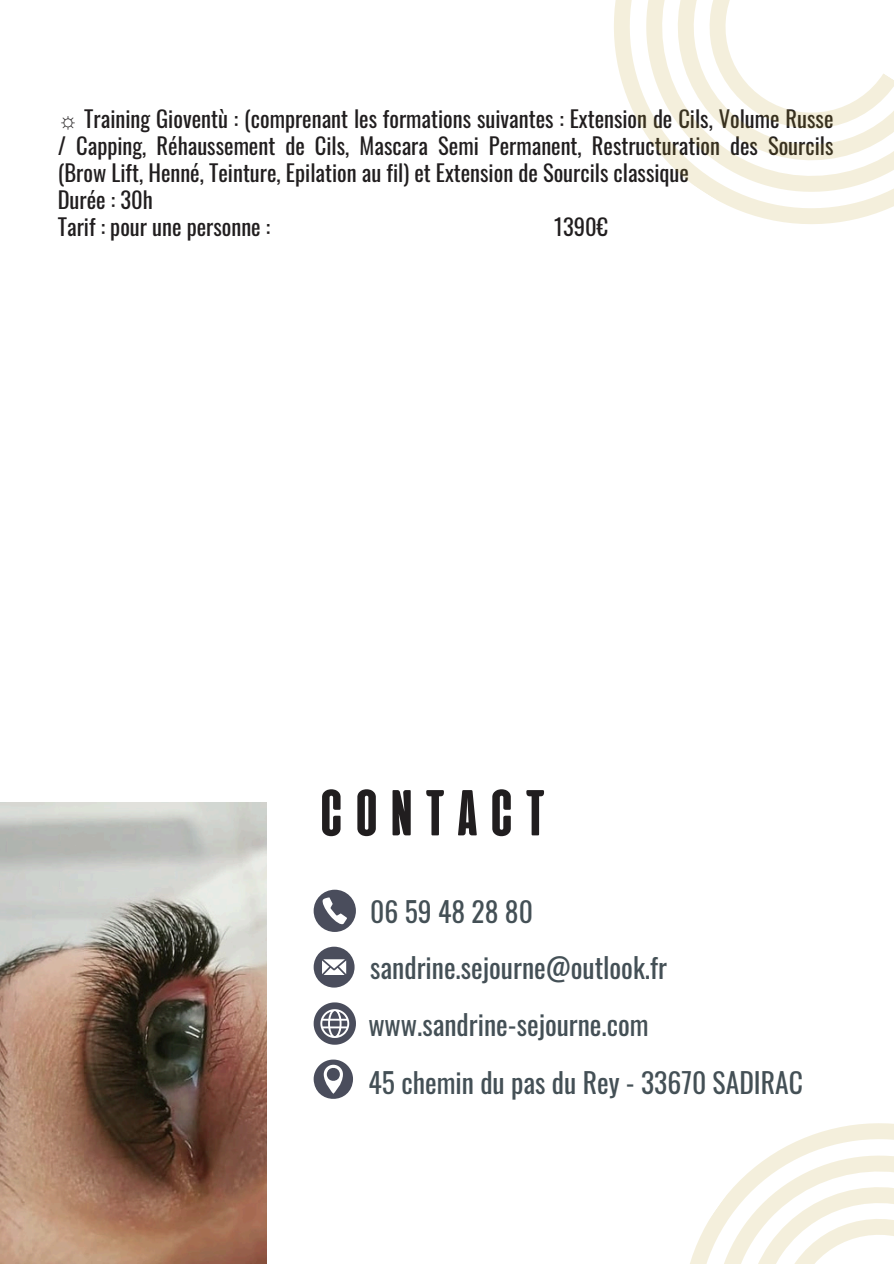
<style>
.page{position:relative;width:894px;height:1264px;background:#fff}
.page>*{position:absolute;margin:0;border:0;box-sizing:border-box;transform-origin:0 0}
.t1{font:800 64.65px "Alienscows";color:#211e1f}
.t2{font:27.6px "Oswald";color:#445056}
.t3{font:22.5px/27px "Oswald";color:#211e1f;text-align:justify}
.s1{font-family:"Liberation Serif"}
</style>
<div class="page">
<img style="left:0;top:802px;width:267px;height:460px">
<svg style="left:313px;top:889px;width:43px;height:43px"></svg>
<svg style="left:313px;top:1059px;width:40px;height:40px"></svg>
<svg style="left:313px;top:946px;width:41px;height:41px"></svg>
<svg style="left:313px;top:1002px;width:43px;height:42px"></svg>
<svg style="left:614px;top:0;width:268px;height:224px"></svg>
<svg style="left:626px;top:0;width:267px;height:211px"></svg>
<svg style="left:670px;top:0;width:223px;height:167px"></svg>
<svg style="left:690px;top:1123px;width:203px;height:140px"></svg>
<p class="t3" style="left:58px;top:104px;width:777px"><span class="s1">☼</span> Training Gioventù : (comprenant les formations suivantes : Extension de Cils, Volume Russe / Capping, Réhaussement de Cils, Mascara Semi Permanent, Restructuration des Sourcils (Brow Lift, Henné, Teinture, Epilation au fil) et Extension de Sourcils classique</p>
<p class="t3" style="left:58px;top:185px;width:97px">Durée : 30h</p>
<p class="t3" style="left:58px;top:212px;width:214px">Tarif : pour une personne :</p>
<p class="t3" style="left:554px;top:212px;width:55px">1390€</p>
<p class="t1" style="left:313px;top:775px;width:239px">CONTACT</p>
<h1 class="t2" style="left:370px;top:889px;width:164px">06 59 48 28 80</h1>
<h2 class="t2" style="left:370px;top:946px;width:298px">sandrine.sejourne@outlook.fr</h2>
<p class="t2" style="left:368px;top:1002px;width:282px">www.sandrine-sejourne.com</p>
<p class="t2" style="left:368px;top:1060px;width:435px">45 chemin du pas du Rey - 33670 SADIRAC</p>
</div>
